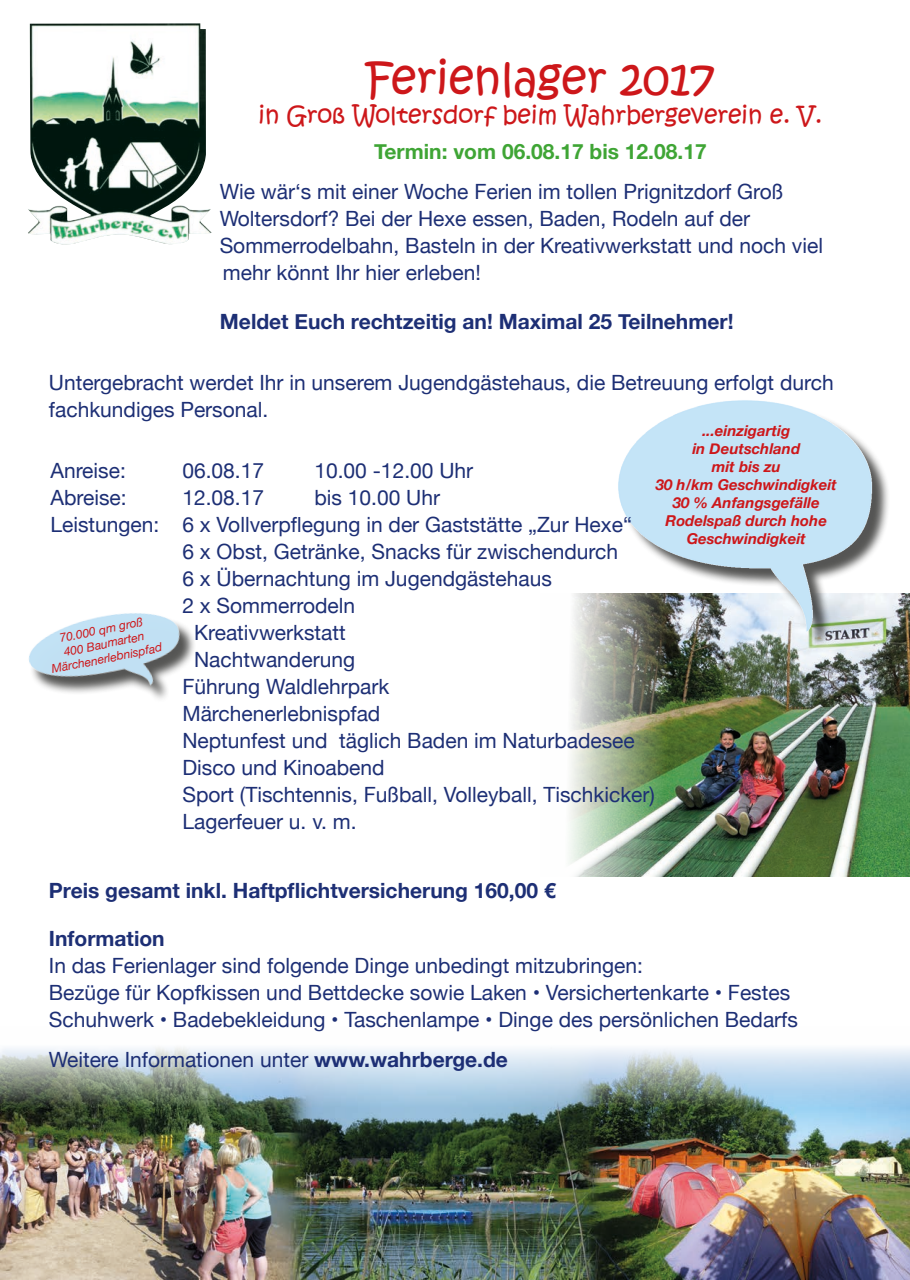
<style>
.page{position:relative;width:910px;height:1280px;background:#fff}
.page>*{position:absolute;margin:0;border:0;box-sizing:border-box;transform-origin:0 0}
.t1{font:45px "Kristen ITC";color:#cd171a}
.t2{font:24px "Kristen ITC";color:#cd171a}
.t3{font:21px/27px "Helvetica Neue";color:#1d2f75}
.t4{font:700 21px "Helvetica Neue";color:#1d2f75}
.t5{font:700 21px "Helvetica Neue";color:#3fa535}
.t6{font:italic 700 15px/18px "Helvetica Neue";color:#cd171a;text-align:center}
.t7{font:italic 12px "Helvetica Neue";color:#cd171a}
.s1{font-weight:700}
</style>
<div class="page">
<img style="left:28px;top:23px;width:184px;height:222px">
<img style="left:569px;top:593px;width:341px;height:284px">
<img style="left:1px;top:1047px;width:909px;height:233px">
<div style="left:621px;top:402px;width:269px;height:247px;background:#1d1d1b;opacity:.75"></div>
<img style="left:614px;top:400px;width:262px;height:242px">
<div style="left:30px;top:616px;width:167px;height:87px;background:#1d1d1b;opacity:.75"></div>
<img style="left:28px;top:613px;width:163px;height:90px">
<p class="t1" style="left:366px;top:49px;width:349px">Ferienlager 2017</p>
<p class="t2" style="left:259px;top:99px;width:565px">in Groß Woltersdorf beim Wahrbergeverein e. V.</p>
<p class="t5" style="left:374px;top:135px;width:334px">Termin: vom 06.08.17 bis 12.08.17</p>
<p class="t3" style="left:220px;top:179px;width:605px">Wie wär‘s mit einer Woche Ferien im tollen Prignitzdorf Groß Woltersdorf? Bei der Hexe essen, Baden, Rodeln auf der Sommerrodelbahn, Basteln in der Kreativwerkstatt und noch viel mehr könnt Ihr hier erleben!</p>
<p class="t4" style="left:220px;top:305px;width:515px">Meldet Euch rechtzeitig an! Maximal 25 Teilnehmer!</p>
<p class="t3" style="left:49px;top:370px;width:786px">Untergebracht werdet Ihr in unserem Jugendgästehaus, die Betreuung erfolgt durch fachkundiges Personal.</p>
<p class="t6" style="left:656px;top:422px;width:183px">...einzigartig<br>in Deutschland<br>mit bis zu<br>30 h/km Geschwindigkeit<br>30 % Anfangsgefälle<br>Rodelspaß durch hohe<br>Geschwindigkeit</p>
<p class="t3" style="left:50px;top:458px;width:77px">Anreise:</p>
<p class="t3" style="left:182px;top:458px;width:83px">06.08.17</p>
<p class="t3" style="left:314px;top:458px;width:160px">10.00 -12.00 Uhr</p>
<p class="t3" style="left:50px;top:485px;width:78px">Abreise:</p>
<p class="t3" style="left:182px;top:485px;width:83px">12.08.17</p>
<p class="t3" style="left:314px;top:485px;width:127px">bis 10.00 Uhr</p>
<p class="t3" style="left:50px;top:512px;width:583px">Leistungen: 6 x Vollverpflegung in der Gaststätte „Zur Hexe“</p>
<p class="t3" style="left:182px;top:539px;width:437px">6 x Obst, Getränke, Snacks für zwischendurch</p>
<p class="t3" style="left:182px;top:566px;width:371px">6 x Übernachtung im Jugendgästehaus</p>
<p class="t3" style="left:182px;top:593px;width:174px">2 x Sommerrodeln</p>
<p class="t3" style="left:194px;top:620px;width:153px">Kreativwerkstatt</p>
<p class="t3" style="left:194px;top:647px;width:163px">Nachtwanderung</p>
<p class="t3" style="left:182px;top:674px;width:208px">Führung Waldlehrpark</p>
<p class="t3" style="left:182px;top:701px;width:199px">Märchenerlebnispfad</p>
<p class="t3" style="left:182px;top:728px;width:454px">Neptunfest und täglich Baden im Naturbadesee</p>
<p class="t3" style="left:182px;top:755px;width:204px">Disco und Kinoabend</p>
<p class="t3" style="left:182px;top:782px;width:474px">Sport (Tischtennis, Fußball, Volleyball, Tischkicker)</p>
<p class="t3" style="left:182px;top:809px;width:176px">Lagerfeuer u. v. m.</p>
<p class="t7" style="left:58px;top:629px;width:86px;rotate:-11deg">70.000 qm groß</p>
<p class="t7" style="left:62px;top:643px;width:83px;rotate:-11deg">400 Baumarten</p>
<p class="t7" style="left:50px;top:660px;width:114px;rotate:-11deg">Märchenerlebnispfad</p>
<p class="t4" style="left:49px;top:874px;width:508px">Preis gesamt inkl. Haftpflichtversicherung 160,00 €</p>
<p class="t3" style="left:49px;top:927px;width:751px"><span class="s1">Information<br></span>In das Ferienlager sind folgende Dinge unbedingt mitzubringen:<br>Bezüge für Kopfkissen und Bettdecke sowie Laken • Versichertenkarte • Festes Schuhwerk • Badebekleidung • Taschenlampe • Dinge des persönlichen Bedarfs</p>
<p class="t3" style="left:49px;top:1047px;width:461px">Weitere Informationen unter <span class="s1">www.wahrberge.de</span></p>
</div>
